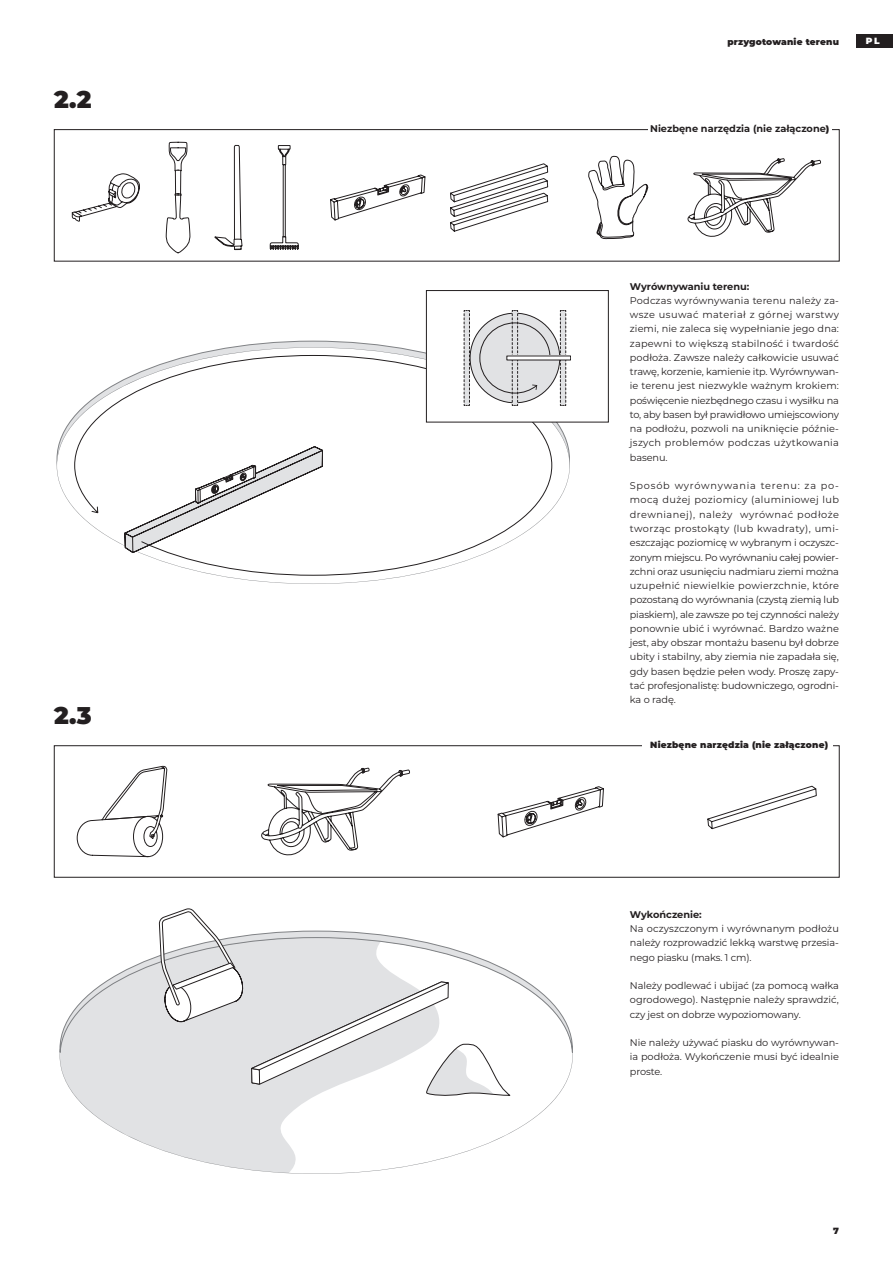
<style>
.page{position:relative;width:893px;height:1263px;background:#fff}
.page>*{position:absolute;margin:0;border:0;box-sizing:border-box;transform-origin:0 0}
.t1{font:900 24.15px "Montserrat";color:#231f20}
.t2{font:9.75px/14.2px "Montserrat";letter-spacing:-.01em;color:#231f20;text-align:justify}
.t3{font:700 9.75px "Montserrat";color:#231f20}
.t4{font:900 9px "Montserrat";letter-spacing:.02em;color:#231f20}
.t5{font:900 9px "Montserrat";color:#fff}
.s1{font-weight:900;font-size:9px}
</style>
<div class="page">
<div style="left:857px;top:34px;width:36px;height:13px;background:#231f20"></div>
<svg style="left:57px;top:347px;width:513px;height:237px"></svg>
<svg style="left:74px;top:355px;width:479px;height:221px"></svg>
<svg style="left:60px;top:1065px;width:512px;height:109px"></svg>
<svg style="left:60px;top:955px;width:513px;height:110px"></svg>
<svg style="left:159px;top:909px;width:351px;height:188px"></svg>
<div style="left:54px;top:129px;width:785px;height:132px;border:1px solid #231f20"></div>
<svg style="left:688px;top:158px;width:133px;height:79px"></svg>
<svg style="left:72px;top:173px;width:68px;height:49px"></svg>
<svg style="left:588px;top:156px;width:61px;height:84px"></svg>
<svg style="left:166px;top:142px;width:382px;height:112px"></svg>
<div style="left:426px;top:291px;width:182px;height:131px;background:#fff"></div>
<div style="left:426px;top:290px;width:183px;height:132px;border:1px solid #231f20"></div>
<svg style="left:560px;top:310px;width:6px;height:96px"></svg>
<svg style="left:464px;top:310px;width:6px;height:96px"></svg>
<svg style="left:470px;top:313px;width:90px;height:90px"></svg>
<svg style="left:479px;top:310px;width:72px;height:96px"></svg>
<svg style="left:77px;top:765px;width:87px;height:92px"></svg>
<svg style="left:104px;top:766px;width:713px;height:112px"></svg>
<div style="left:648px;top:123px;width:183px;height:19px;background:#fff"></div>
<h1 class="t1" style="left:54px;top:82px;width:39px">2.2</h1>
<h1 class="t1" style="left:54px;top:698px;width:39px">2.3</h1>
<p class="t4" style="left:727px;top:35px;width:113px">przygotowanie terenu</p>
<p class="t5" style="left:866px;top:34px;width:15px">PL</p>
<p class="t3" style="left:650px;top:122px;width:181px">Niezbęne narzędzia (nie załączone<span class="s1">)</span></p>
<p class="t3" style="left:630px;top:279px;width:121px">Wyrównywaniu terenu:</p>
<p class="t2" style="left:630px;top:293px;width:211px">Podczas wyrównywania terenu należy za&shy;wsze usuwać materiał z górnej warstwy ziemi, nie zaleca się wypełnianie jego dna: zapewni to większą stabilność i twardość podłoża. Zawsze należy całkowicie usuwać trawę, korzenie, kamienie itp. Wyrównywan&shy;ie terenu jest niezwykle ważnym krokiem: poświęcenie niezbędnego czasu i wysiłku na to, aby basen był prawidłowo umiejscowiony na podłożu, pozwoli na uniknięcie późnie&shy;jszych problemów podczas użytkowania basenu.</p>
<p class="t2" style="left:630px;top:478px;width:211px">Sposób wyrównywania terenu: za po&shy;mocą dużej poziomicy (aluminiowej lub drewnianej), należy wyrównać podłoże tworząc prostokąty (lub kwadraty), umi&shy;eszczając poziomicę w wybranym i oczyszc&shy;zonym miejscu. Po wyrównaniu całej powier&shy;zchni oraz usunięciu nadmiaru ziemi można uzupełnić niewielkie powierzchnie, które pozostaną do wyrównania (czystą ziemią lub piaskiem), ale zawsze po tej czynności należy ponownie ubić i wyrównać. Bardzo ważne jest, aby obszar montażu basenu był dobrze ubity i stabilny, aby ziemia nie zapadała się, gdy basen będzie pełen wody. Proszę zapy&shy;tać profesjonalistę: budowniczego, ogrodni&shy;ka o radę.</p>
<p class="t4" style="left:650px;top:737px;width:179px">Niezbęne narzędzia (nie załączone)</p>
<p class="t3" style="left:630px;top:907px;width:73px">Wykończenie:</p>
<p class="t2" style="left:630px;top:921px;width:211px">Na oczyszczonym i wyrównanym podłożu należy rozprowadzić lekką warstwę przesia&shy;nego piasku (maks. 1 cm).</p>
<p class="t2" style="left:630px;top:978px;width:211px">Należy podlewać i ubijać (za pomocą wałka ogrodowego). Następnie należy sprawdzić, czy jest on dobrze wypoziomowany.</p>
<p class="t2" style="left:630px;top:1035px;width:211px">Nie należy używać piasku do wyrównywan&shy;ia podłoża. Wykończenie musi być idealnie proste.</p>
<p class="t4" style="left:833px;top:1224px;width:7px">7</p>
</div>
